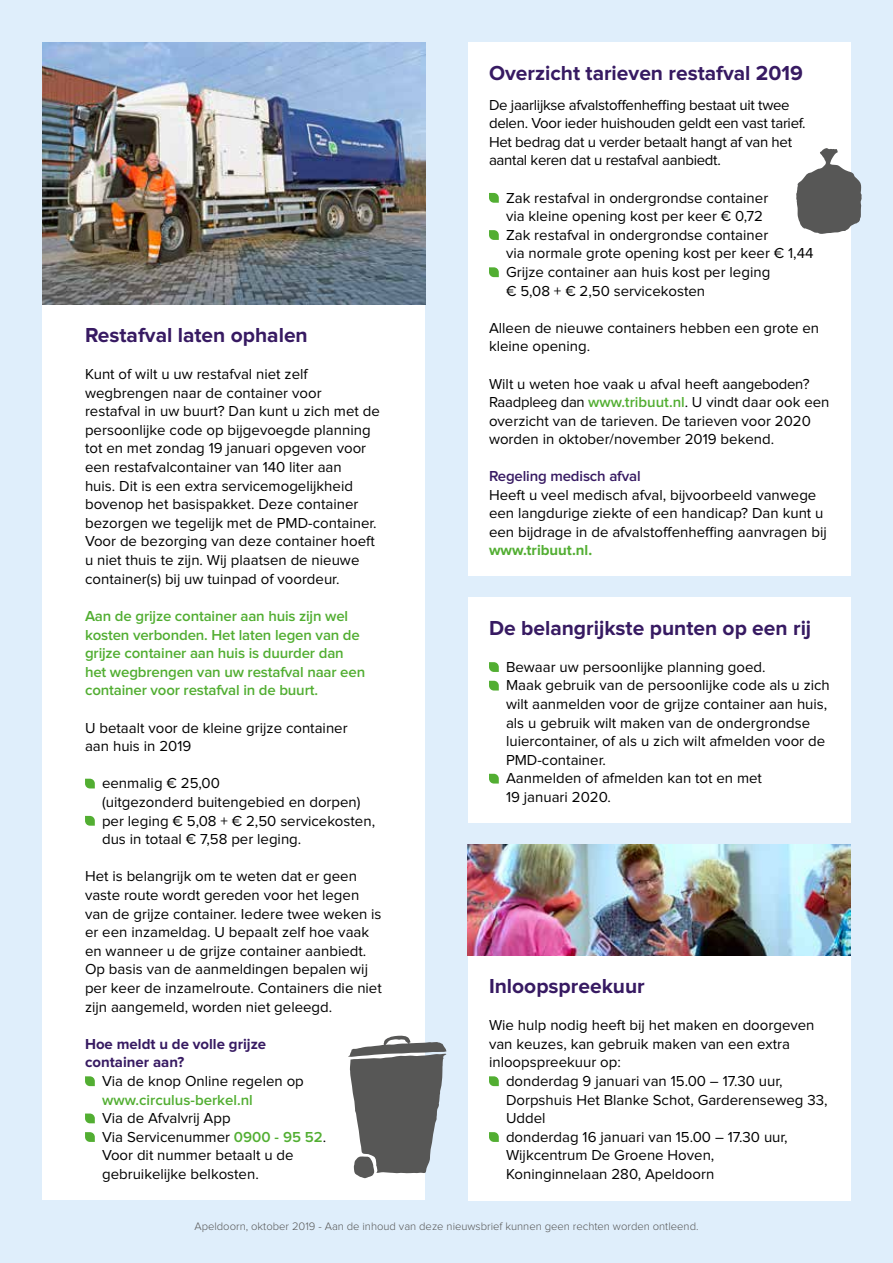
<style>
.page{position:relative;width:893px;height:1263px;background:#dfeefb}
.page>*{position:absolute;margin:0;border:0;box-sizing:border-box;transform-origin:0 0}
.t1{font:700 21px "Proxima Nova";color:#371a62}
.t2{font:15px/18.6px "Proxima Nova";color:#000}
.t3{font:600 15px/18.6px "Proxima Nova";letter-spacing:-.01em;color:#52ae32}
.t4{font:15px/18.6px "Proxima Nova";letter-spacing:-.02em;color:#000}
.t5{font:700 15px/18.6px "Proxima Nova";color:#371a62}
.t6{font:600 15px "Proxima Nova";letter-spacing:-.01em;color:#371a62}
.t7{font:700 15px "Proxima Nova";color:#52ae32}
.t8{font:300 11.25px "Proxima Nova";color:#575756}
.s1{font-weight:600;color:#52ae32}
</style>
<div class="page">
<div style="left:43px;top:221px;width:382px;height:979px;background:#fff"></div>
<div style="left:468px;top:43px;width:382px;height:533px;background:#fff"></div>
<div style="left:468px;top:597px;width:382px;height:226px;background:#fff"></div>
<div style="left:468px;top:955px;width:382px;height:245px;background:#fff"></div>
<svg style="left:85px;top:779px;width:10px;height:9px"></svg>
<svg style="left:85px;top:816px;width:10px;height:10px"></svg>
<svg style="left:85px;top:1076px;width:10px;height:10px"></svg>
<svg style="left:85px;top:1113px;width:10px;height:10px"></svg>
<svg style="left:85px;top:1132px;width:10px;height:10px"></svg>
<svg style="left:489px;top:193px;width:10px;height:10px"></svg>
<svg style="left:489px;top:230px;width:10px;height:10px"></svg>
<svg style="left:489px;top:267px;width:10px;height:10px"></svg>
<svg style="left:489px;top:662px;width:10px;height:10px"></svg>
<svg style="left:489px;top:681px;width:10px;height:9px"></svg>
<svg style="left:489px;top:774px;width:10px;height:9px"></svg>
<svg style="left:489px;top:1076px;width:10px;height:10px"></svg>
<svg style="left:489px;top:1132px;width:10px;height:10px"></svg>
<svg style="left:348px;top:1035px;width:98px;height:143px"></svg>
<svg style="left:796px;top:147px;width:66px;height:87px"></svg>
<img style="left:468px;top:844px;width:382px;height:111px">
<img style="left:43px;top:43px;width:382px;height:261px">
<h1 class="t1" style="left:85px;top:325px;width:224px">Restafval laten ophalen</h1>
<p class="t2" style="left:85px;top:365px;width:296px">Kunt of wilt u uw restafval niet zelf wegbrengen naar de container voor restafval in uw buurt? Dan kunt u zich met de persoonlijke code op bijgevoegde planning tot en met zondag 19 januari opgeven voor een restafvalcontainer van 140 liter aan<br>huis. Dit is een extra servicemogelijkheid bovenop het basispakket. Deze container bezorgen we tegelijk met de PMD-container.<br>Voor de bezorging van deze container hoeft u niet thuis te zijn. Wij plaatsen de nieuwe container(s) bij uw tuinpad of voordeur.</p>
<p class="t3" style="left:85px;top:607px;width:282px">Aan de grijze container aan huis zijn wel kosten verbonden. Het laten legen van de grijze container aan huis is duurder dan het wegbrengen van uw restafval naar een container voor restafval in de buurt.</p>
<p class="t2" style="left:85px;top:719px;width:264px">U betaalt voor de kleine grijze container aan huis in 2019</p>
<p class="t2" style="left:102px;top:775px;width:275px">eenmalig € 25,00<br>(uitgezonderd buitengebied en dorpen) per leging € 5,08 + € 2,50 servicekosten, dus in totaal € 7,58 per leging.</p>
<p class="t2" style="left:85px;top:868px;width:298px">Het is belangrijk om te weten dat er geen vaste route wordt gereden voor het legen van de grijze container. Iedere twee weken is er een inzameldag. U bepaalt zelf hoe vaak en wanneer u de grijze container aanbiedt.<br>Op basis van de aanmeldingen bepalen wij per keer de inzamelroute. Containers die niet zijn aangemeld, worden niet geleegd.</p>
<p class="t5" style="left:85px;top:1035px;width:183px">Hoe meldt u de volle grijze container aan?</p>
<p class="t2" style="left:102px;top:1072px;width:203px">Via de knop Online regelen op</p>
<p class="t3" style="left:102px;top:1091px;width:152px">www.circulus-berkel.nl</p>
<p class="t2" style="left:102px;top:1109px;width:226px">Via de Afvalvrij App<br>Via Servicenummer <span class="s1">0900 - 95 52</span>.<br>Voor dit nummer betaalt u de gebruikelijke belkosten.</p>
<h1 class="t1" style="left:489px;top:64px;width:315px">Overzicht tarieven restafval 2019</h1>
<p class="t4" style="left:489px;top:96px;width:318px">De jaarlijkse afvalstoffenheffing bestaat uit twee delen. Voor ieder huishouden geldt een vast tarief.<br>Het bedrag dat u verder betaalt hangt af van het aantal keren dat u restafval aanbiedt.</p>
<p class="t2" style="left:506px;top:189px;width:309px">Zak restafval in ondergrondse container<br>via kleine opening kost per keer € 0,72<br>Zak restafval in ondergrondse container<br>via normale grote opening kost per keer € 1,44<br>Grijze container aan huis kost per leging<br>€ 5,08 + € 2,50 servicekosten</p>
<p class="t2" style="left:489px;top:319px;width:332px">Alleen de nieuwe containers hebben een grote en kleine opening.</p>
<p class="t2" style="left:489px;top:375px;width:342px">Wilt u weten hoe vaak u afval heeft aangeboden?<br>Raadpleeg dan <span class="s1">www.tribuut.nl</span>. U vindt daar ook een overzicht van de tarieven. De tarieven voor 2020 worden in oktober/november 2019 bekend.</p>
<p class="t6" style="left:489px;top:469px;width:153px">Regeling medisch afval</p>
<p class="t2" style="left:489px;top:486px;width:339px">Heeft u veel medisch afval, bijvoorbeeld vanwege een langdurige ziekte of een handicap? Dan kunt u een bijdrage in de afvalstoffenheffing aanvragen bij</p>
<p class="t7" style="left:489px;top:543px;width:105px">www.tribuut.nl.</p>
<h1 class="t1" style="left:489px;top:619px;width:324px">De belangrijkste punten op een rij</h1>
<p class="t2" style="left:506px;top:658px;width:325px">Bewaar uw persoonlijke planning goed.<br>Maak gebruik van de persoonlijke code als u zich wilt aanmelden voor de grijze container aan huis, als u gebruik wilt maken van de ondergrondse luiercontainer, of als u zich wilt afmelden voor de PMD-container.<br>Aanmelden of afmelden kan tot en met<br>19 januari 2020.</p>
<h1 class="t1" style="left:489px;top:976px;width:157px">Inloopspreekuur</h1>
<p class="t2" style="left:489px;top:1016px;width:327px">Wie hulp nodig heeft bij het maken en doorgeven</p>
<p class="t2" style="left:489px;top:1035px;width:303px">van keuzes, kan gebruik maken van een extra</p>
<p class="t2" style="left:489px;top:1054px;width:133px">inloopspreekuur op:</p>
<p class="t2" style="left:506px;top:1072px;width:278px">donderdag 9 januari van 15.00 – 17.30 uur,</p>
<p class="t2" style="left:506px;top:1091px;width:323px">Dorpshuis Het Blanke Schot, Garderenseweg 33,</p>
<p class="t2" style="left:506px;top:1109px;width:41px">Uddel</p>
<p class="t2" style="left:506px;top:1128px;width:283px">donderdag 16 januari van 15.00 – 17.30 uur,</p>
<p class="t2" style="left:506px;top:1147px;width:210px">Wijkcentrum De Groene Hoven,</p>
<p class="t2" style="left:506px;top:1165px;width:210px">Koninginnelaan 280, Apeldoorn</p>
<p class="t8" style="left:194px;top:1221px;width:506px">Apeldoorn, oktober 2019 - Aan de inhoud van deze nieuwsbrief kunnen geen rechten worden ontleend.</p>
</div>
